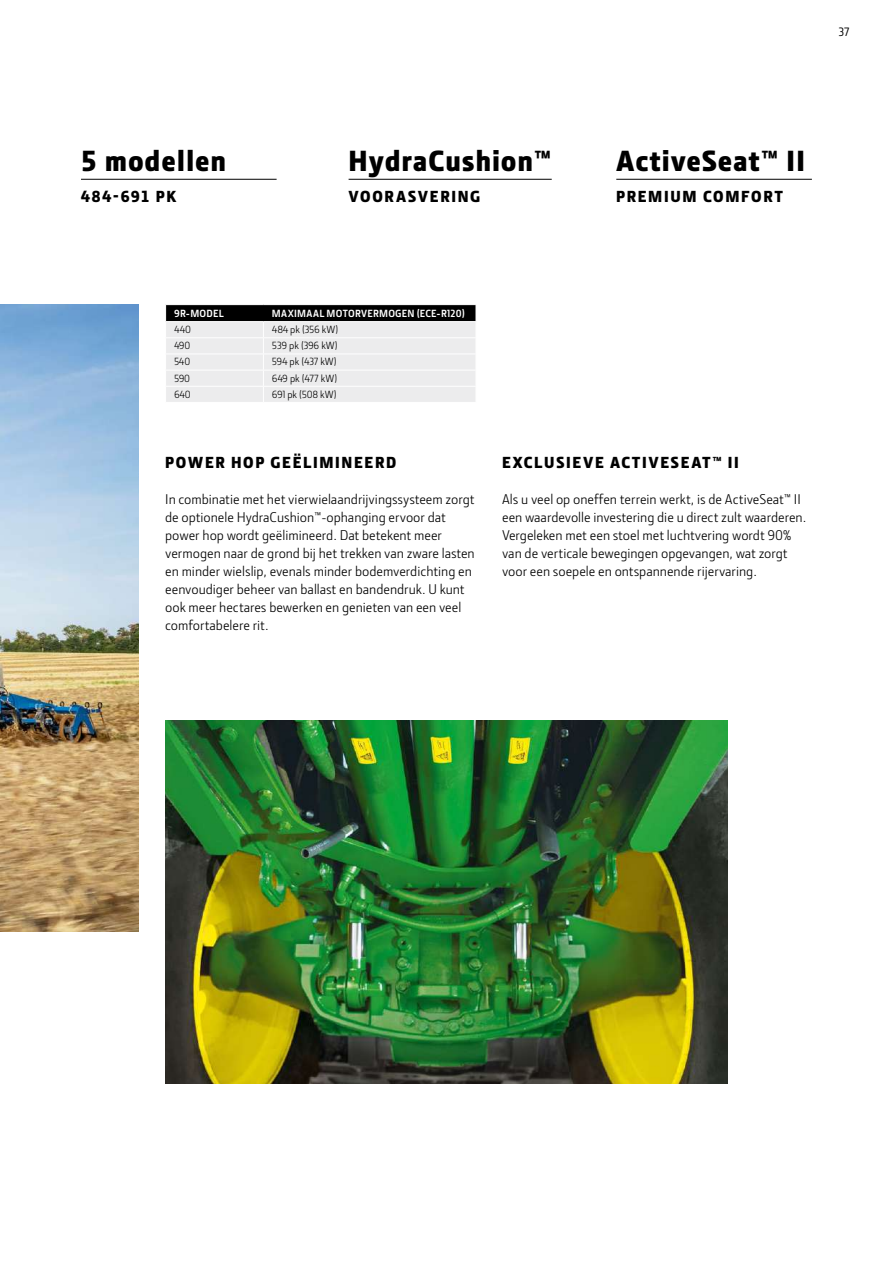
<style>
.page{position:relative;width:893px;height:1263px;background:#fff}
.page>*{position:absolute;margin:0;border:0;box-sizing:border-box;transform-origin:0 0}
.t1{font:900 30px "Section";letter-spacing:.05em;color:#000}
.t2{font:900 16.5px "Section";letter-spacing:.1em;color:#000}
.t3{font:14.25px/18px "JD Sans Pro";color:#000}
.t4{font:500 12px "JD Sans Pro";color:#000}
.t5{font:10.5px "JD Sans Pro";letter-spacing:-.025em;color:#000}
.t6{font:700 10.5px "JD Sans Pro";letter-spacing:.02em;color:#fff}
</style>
<div class="page">
<img style="left:165px;top:720px;width:563px;height:364px">
<img style="left:0;top:305px;width:138px;height:626px">
<svg style="left:165px;top:305px;width:311px;height:97px;background:#c6c6c7"></svg>
<hr style="left:81px;top:179px;width:196px;height:1px;background:#000">
<hr style="left:349px;top:179px;width:203px;height:1px;background:#000">
<hr style="left:616px;top:179px;width:196px;height:1px;background:#000">
<p class="t4" style="left:839px;top:23px;width:12px">37</p>
<h1 class="t1" style="left:81px;top:142px;width:146px">5 modellen</h1>
<p class="t2" style="left:81px;top:186px;width:96px">484-691 PK</p>
<h1 class="t1" style="left:349px;top:142px;width:204px">HydraCushion™</h1>
<p class="t2" style="left:349px;top:186px;width:133px">VOORASVERING</p>
<p class="t6" style="left:174px;top:306px;width:51px">9R-MODEL</p>
<p class="t6" style="left:272px;top:306px;width:195px">MAXIMAAL MOTORVERMOGEN (ECE-R120)</p>
<p class="t5" style="left:174px;top:323px;width:19px">440</p>
<p class="t5" style="left:272px;top:323px;width:68px">484 pk (356 kW)</p>
<p class="t5" style="left:174px;top:339px;width:18px">490</p>
<p class="t5" style="left:272px;top:339px;width:67px">539 pk (396 kW)</p>
<p class="t5" style="left:174px;top:355px;width:18px">540</p>
<p class="t5" style="left:272px;top:355px;width:66px">594 pk (437 kW)</p>
<p class="t5" style="left:174px;top:371px;width:18px">590</p>
<p class="t5" style="left:272px;top:371px;width:67px">649 pk (477 kW)</p>
<p class="t5" style="left:174px;top:387px;width:18px">640</p>
<p class="t5" style="left:272px;top:387px;width:66px">691 pk (508 kW)</p>
<h1 class="t1" style="left:616px;top:142px;width:190px">ActiveSeat™ II</h1>
<p class="t2" style="left:616px;top:186px;width:168px">PREMIUM COMFORT</p>
<p class="t2" style="left:165px;top:452px;width:232px">POWER HOP GEËLIMINEERD</p>
<p class="t3" style="left:165px;top:490px;width:311px">In combinatie met het vierwielaandrijvingssysteem zorgt de optionele HydraCushion™-ophanging ervoor dat power hop wordt geëlimineerd. Dat betekent meer vermogen naar de grond bij het trekken van zware lasten en minder wielslip, evenals minder bodemverdichting en eenvoudiger beheer van ballast en bandendruk. U kunt ook meer hectares bewerken en genieten van een veel comfortabelere rit.</p>
<p class="t2" style="left:502px;top:452px;width:238px">EXCLUSIEVE ACTIVESEAT™ II</p>
<p class="t3" style="left:502px;top:490px;width:303px">Als u veel op oneffen terrein werkt, is de ActiveSeat™ II een waardevolle investering die u direct zult waarderen.<br>Vergeleken met een stoel met luchtvering wordt 90% van de verticale bewegingen opgevangen, wat zorgt voor een soepele en ontspannende rijervaring.</p>
</div>
